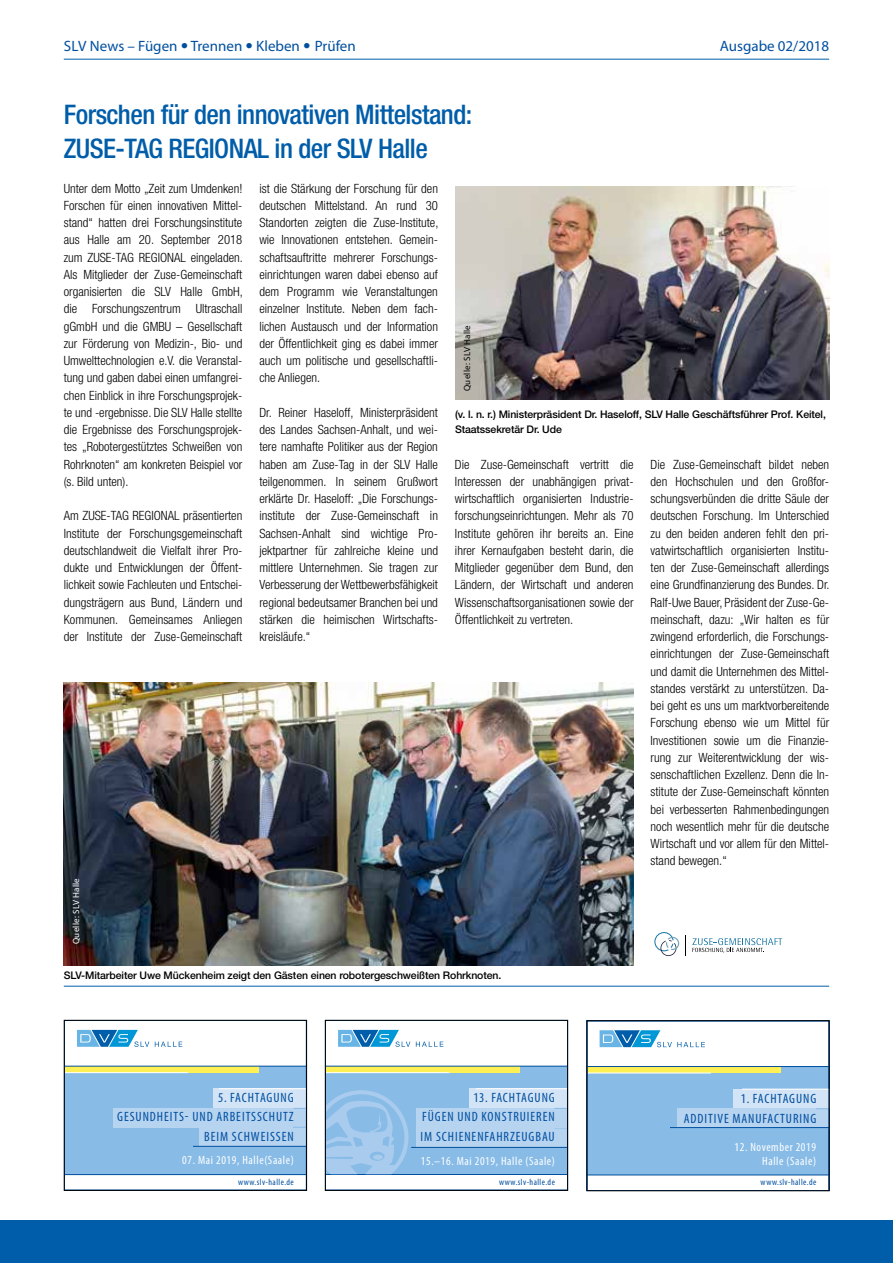
<style>
.page{position:relative;width:893px;height:1263px;background:#fff}
.page>*{position:absolute;margin:0;border:0;box-sizing:border-box;transform-origin:0 0}
.t1{font:500 condensed 27px/34.5px "Helvetica Neue LT Std";letter-spacing:-.02em;color:#005da9}
.t2{font:15px "Myriad Pro";color:#004f9f}
.t3{font:condensed 13.5px/19.5px "Myriad Pro";letter-spacing:.07em;color:#004f9f;text-align:right}
.t4{font:300 condensed 12.75px/17.2px "Helvetica Neue LT Std";color:#000;text-align:justify}
.t5{font:condensed 12px/14.4px "Myriad Pro";letter-spacing:.05em;color:#fff;text-align:right}
.t6{font:500 10.5px/15px "Helvetica Neue LT Std";letter-spacing:-.01em;color:#000}
.t7{font:condensed 9px "Myriad Pro";letter-spacing:.05em;color:#004f9f}
.t8{font:9px "Myriad Pro";letter-spacing:.025em;color:#000}
.t9{font:9px "Myriad Pro";letter-spacing:.025em;color:#fff}
.s1{font-family:"Helvetica Neue LT Std"}
</style>
<div class="page">
<hr style="left:64px;top:59px;width:765px;height:1px;background:#005da9">
<div style="left:0;top:1220px;width:893px;height:43px;background:#005da9"></div>
<hr style="left:64px;top:986px;width:765px;height:1px;background:#005da9">
<div style="left:587px;top:1066px;width:242px;height:109px;background:#88bce7"></div>
<hr style="left:587px;top:1175px;width:242px;height:1px;background:#004f9f">
<div style="left:587px;top:1066px;width:194px;height:7px;background:#fff155"></div>
<hr style="left:587px;top:1066px;width:242px;height:1px;background:#004f9f">
<hr style="left:587px;top:1073px;width:124px;height:1px;background:#fff">
<div style="left:733px;top:1089px;width:96px;height:19px;background:#d3e4f6"></div>
<hr style="left:742px;top:1089px;width:87px;height:1px;background:#fff">
<div style="left:677px;top:1108px;width:152px;height:20px;background:#b6d3f0"></div>
<hr style="left:670px;top:1127px;width:159px;height:1px;background:#004f9f">
<svg style="left:600px;top:1030px;width:105px;height:17px"></svg>
<div style="left:586px;top:1020px;width:244px;height:171px;border:1px solid #000"></div>
<div style="left:325px;top:1066px;width:243px;height:108px;background:#88bce7"></div>
<hr style="left:325px;top:1174px;width:243px;height:1px;background:#004f9f">
<svg style="left:327px;top:1090px;width:81px;height:84px"></svg>
<div style="left:325px;top:1066px;width:195px;height:6px;background:#fff155"></div>
<hr style="left:325px;top:1066px;width:243px;height:1px;background:#004f9f">
<hr style="left:325px;top:1072px;width:124px;height:1px;background:#fff">
<div style="left:469px;top:1088px;width:99px;height:20px;background:#d3e4f6"></div>
<div style="left:416px;top:1127px;width:152px;height:20px;background:#b6d3f0"></div>
<hr style="left:476px;top:1088px;width:92px;height:1px;background:#fff">
<div style="left:416px;top:1108px;width:152px;height:19px;background:#b6d3f0"></div>
<svg style="left:554px;top:1108px;width:12px;height:1px"></svg>
<hr style="left:411px;top:1147px;width:157px;height:1px;background:#004f9f">
<svg style="left:338px;top:1030px;width:72px;height:17px"></svg>
<svg style="left:416px;top:1041px;width:27px;height:6px"></svg>
<div style="left:325px;top:1020px;width:243px;height:171px;border:1px solid #000"></div>
<img style="left:455px;top:187px;width:374px;height:213px">
<img style="left:64px;top:683px;width:570px;height:282px">
<div style="left:64px;top:1066px;width:243px;height:108px;background:#88bce7"></div>
<hr style="left:64px;top:1174px;width:243px;height:1px;background:#004f9f">
<div style="left:64px;top:1066px;width:195px;height:6px;background:#fff155"></div>
<hr style="left:64px;top:1066px;width:243px;height:1px;background:#004f9f">
<hr style="left:64px;top:1072px;width:124px;height:1px;background:#fff">
<div style="left:199px;top:1127px;width:108px;height:19px;background:#b6d3f0"></div>
<div style="left:213px;top:1088px;width:94px;height:20px;background:#d3e4f6"></div>
<hr style="left:219px;top:1088px;width:88px;height:1px;background:#fff">
<div style="left:113px;top:1108px;width:194px;height:19px;background:#b6d3f0"></div>
<svg style="left:293px;top:1108px;width:12px;height:1px"></svg>
<svg style="left:293px;top:1126px;width:12px;height:2px"></svg>
<hr style="left:193px;top:1146px;width:114px;height:1px;background:#004f9f">
<svg style="left:77px;top:1030px;width:72px;height:17px"></svg>
<svg style="left:155px;top:1041px;width:27px;height:6px"></svg>
<div style="left:64px;top:1020px;width:243px;height:171px;border:1px solid #000"></div>
<svg style="left:685px;top:935px;width:1px;height:21px"></svg>
<svg style="left:654px;top:932px;width:25px;height:24px"></svg>
<svg style="left:692px;top:938px;width:90px;height:15px"></svg>
<p class="t2" style="left:64px;top:37px;width:293px">SLV News – Fügen <span class="s1">•</span> Trennen <span class="s1">•</span> Kleben <span class="s1">•</span> Prüfen</p>
<p class="t2" style="left:720px;top:37px;width:111px">Ausgabe 02/2018</p>
<h1 class="t1" style="left:64px;top:96px;width:410px">Forschen für den innovativen Mittelstand:<br>ZUSE-TAG REGIONAL in der SLV Halle</h1>
<p class="t4" style="left:64px;top:179px;width:181px">Unter dem Motto „Zeit zum Umdenken!<br>Forschen für einen innovativen Mittel&shy;stand“ hatten drei Forschungsinstitute aus Halle am 20. September 2018 zum ZUSE-TAG REGIONAL eingeladen.<br>Als Mitglieder der Zuse-Gemeinschaft organisierten die SLV Halle GmbH, die Forschungszentrum Ultraschall gGmbH und die GMBU – Gesellschaft zur Förderung von Medizin-, Bio- und Umwelttechnologien e.V. die Veranstal&shy;tung und gaben dabei einen umfangrei&shy;chen Einblick in ihre Forschungsprojek&shy;te und -ergebnisse. Die SLV Halle stellte die Ergebnisse des Forschungsprojek&shy;tes „Robotergestütztes Schweißen von Rohrknoten“ am konkreten Beispiel vor (s. Bild unten).</p>
<p class="t4" style="left:64px;top:507px;width:180px">Am ZUSE-TAG REGIONAL präsentierten Institute der Forschungsgemeinschaft deutschlandweit die Vielfalt ihrer Pro&shy;dukte und Entwicklungen der Öffent&shy;lichkeit sowie Fachleuten und Entschei&shy;dungsträgern aus Bund, Ländern und Kommunen. Gemeinsames Anliegen der Institute der Zuse-Gemeinschaft</p>
<p class="t4" style="left:259px;top:179px;width:181px">ist die Stärkung der Forschung für den deutschen Mittelstand. An rund 30<br>Standorten zeigten die Zuse--- Institute, wie Innovationen entstehen. Gemein&shy;schaftsauftritte mehrerer Forschungs&shy;einrichtungen waren dabei ebenso auf dem Programm wie Veranstaltungen einzelner Institute. Neben dem fach&shy;lichen Austausch und der Information der Öffentlichkeit ging es dabei immer auch um politische und gesellschaftli&shy;che Anliegen.</p>
<p class="t4" style="left:259px;top:404px;width:180px">Dr. Reiner Haseloff, Ministerpräsident des Landes Sachsen-Anhalt, und wei&shy;tere namhafte Politiker aus der Region haben am Zuse-Tag in der SLV Halle teilgenommen. In seinem Grußwort erklärte Dr. Haseloff: „Die Forschungs&shy;institute der Zuse-Gemeinschaft in Sachsen-Anhalt sind wichtige Pro&shy;jektpartner für zahlreiche kleine und mittlere Unternehmen. Sie tragen zur Verbesserung der Wettbewerbsfähigkeit regional bedeutsamer Branchen bei und stärken die heimischen Wirtschafts&shy;kreisläufe.“</p>
<p class="t8" style="left:462px;top:391px;width:67px;rotate:-90deg">Quelle: SLV Halle</p>
<p class="t6" style="left:455px;top:407px;width:372px">(v. l. n. r.) Ministerpräsident Dr. Haseloff, SLV Halle Geschäftsführer Prof. Keitel,<br>Staatssekretär Dr. Ude</p>
<p class="t4" style="left:455px;top:455px;width:180px">Die Zuse-Gemeinschaft vertritt die Interessen der unabhängigen privat&shy;wirtschaftlich organisierten Industrie&shy;forschungseinrichtungen. Mehr als 70<br>Institute gehören ihr bereits an. Eine ihrer Kernaufgaben besteht darin, die Mitglieder gegenüber dem Bund, den Ländern, der Wirtschaft und anderen Wissenschaftsorganisationen sowie der Öffentlichkeit zu vertreten.</p>
<p class="t4" style="left:651px;top:455px;width:181px">Die Zuse-Gemeinschaft bildet neben den Hochschulen und den Großfor&shy;schungsverbünden die dritte Säule der deutschen Forschung. Im Unterschied zu den beiden anderen fehlt den pri&shy;vatwirtschaftlich organisierten Institu&shy;ten der Zuse-Gemeinschaft allerdings eine Grundfinanzierung des Bundes. Dr.<br>Ralf-Uwe Bauer, Präsident der Zuse-Ge&shy;meinschaft, dazu: „Wir halten es für zwingend erforderlich, die Forschungs&shy;einrichtungen der Zuse-Gemeinschaft und damit die Unternehmen des Mittel&shy;standes verstärkt zu unterstützen. Da&shy;bei geht es uns um marktvorbereitende Forschung ebenso wie um Mittel für Investitionen sowie um die Finanzie&shy;rung zur Weiterentwicklung der wis&shy;senschaftlichen Exzellenz. Denn die In&shy;stitute der Zuse-Gemeinschaft könnten bei verbesserten Rahmenbedingungen noch wesentlich mehr für die deutsche Wirtschaft und vor allem für den Mittel&shy;stand bewegen.“</p>
<p class="t9" style="left:70px;top:944px;width:67px;rotate:-90deg">Quelle: SLV Halle</p>
<p class="t6" style="left:64px;top:968px;width:439px">SLV-Mitarbeiter Uwe Mückenheim zeigt den Gästen einen robotergeschweißten Rohrknoten.</p>
<p class="t3" style="left:117px;top:1087px;width:178px">5. FACHTAGUNG<br>GESUNDHEITS- UND ARBEITSSCHUTZ<br>BEIM SCHWEISSEN</p>
<p class="t5" style="left:182px;top:1153px;width:113px">07. Mai 2019, Halle(Saale)</p>
<p class="t7" style="left:238px;top:1177px;width:57px">www.slv-halle.de</p>
<p class="t3" style="left:421px;top:1087px;width:136px;text-align:justify;text-indent:53px">13. FACHTAGUNG FÜGEN UND KONSTRUIEREN IM SCHIENENFAHRZEUGBAU</p>
<p class="t5" style="left:421px;top:1153px;width:135px">15.–16. Mai 2019, Halle (Saale)</p>
<p class="t7" style="left:499px;top:1177px;width:57px">www.slv-halle.de</p>
<p class="t3" style="left:684px;top:1089px;width:134px">1. FACHTAGUNG<br>ADDITIVE MANUFACTURING</p>
<p class="t5" style="left:735px;top:1139px;width:83px">12. November 2019<br>Halle (Saale)</p>
<p class="t7" style="left:761px;top:1177px;width:57px">www.slv-halle.de</p>
</div>
